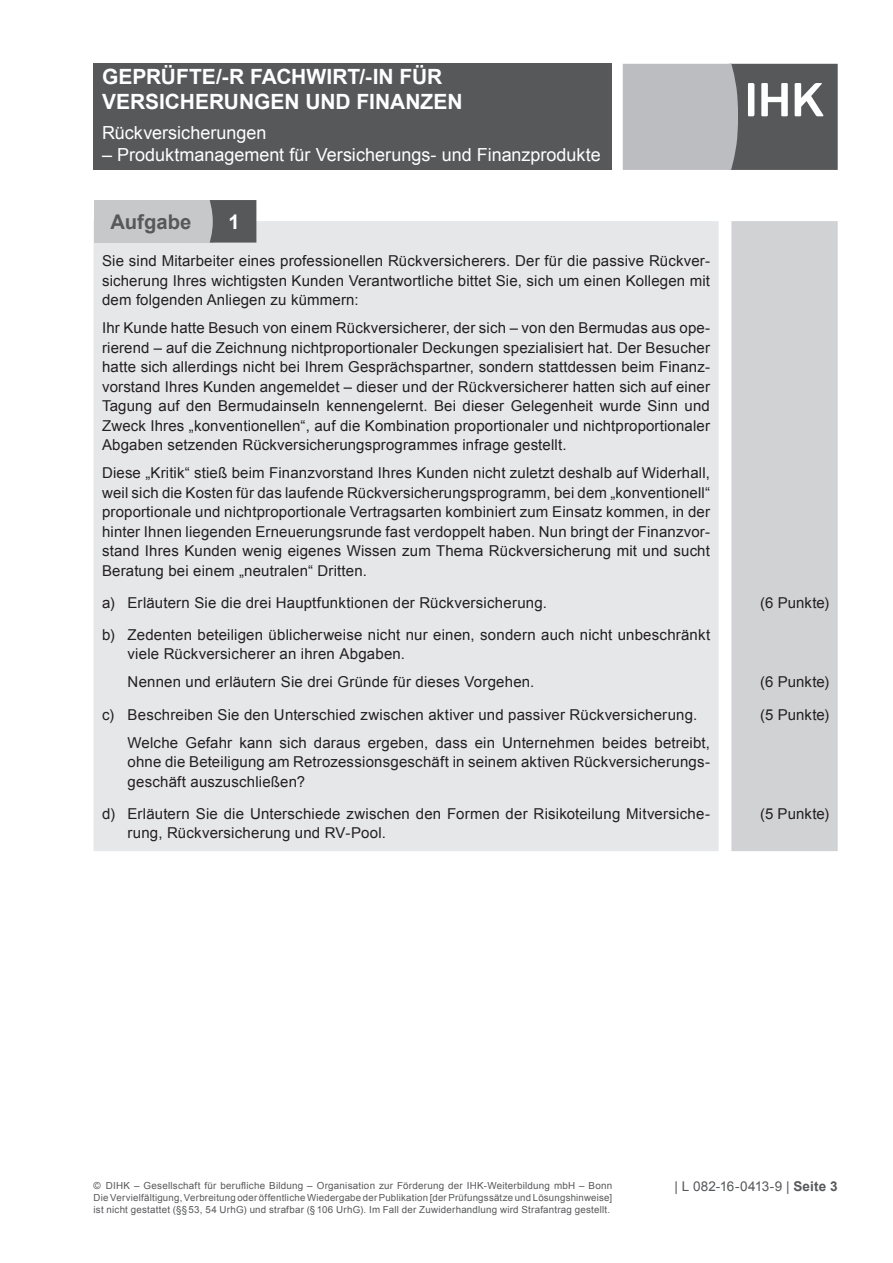
<style>
.page{position:relative;width:893px;height:1263px;background:#fff}
.page>*{position:absolute;margin:0;border:0;box-sizing:border-box;transform-origin:0 0}
.t1{font:700 21px/25.2px "Arial";color:#fff}
.t2{font:700 20.25px "Arial";letter-spacing:.005em;color:#57585a}
.t3{font:700 20.25px "Arial";color:#fff}
.t4{font:18px "Arial";color:#fff}
.t5{font:15px/19.5px "Arial";letter-spacing:.01em;color:#231f20}
.t6{font:13.5px "Arial";letter-spacing:-.01em;color:#57585a}
.t7{font:9.75px/11.7px "Arial";letter-spacing:.025em;color:#57585a;text-align:justify}
.s1{font-weight:700}
</style>
<div class="page">
<div style="left:94px;top:64px;width:518px;height:106px;background:#57585a"></div>
<svg style="left:623px;top:64px;width:215px;height:106px;background:#959698"></svg>
<div style="left:94px;top:221px;width:625px;height:630px;background:#e6e7e9"></div>
<div style="left:731px;top:221px;width:107px;height:630px;background:#d1d2d4"></div>
<div style="left:94px;top:200px;width:119px;height:43px;background:#c7c8ca"></div>
<div style="left:210px;top:200px;width:46px;height:43px;background:#57585a"></div>
<h1 class="t1" style="left:102px;top:65px;width:362px">GEPRÜFTE/-R FACHWIRT/-IN FÜR<br>VERSICHERUNGEN UND FINANZEN</h1>
<p class="t4" style="left:102px;top:121px;width:166px">Rückversicherungen</p>
<p class="t4" style="left:102px;top:143px;width:500px">– Produktmanagement für Versicherungs- und Finanzprodukte</p>
<h2 class="t2" style="left:111px;top:208px;width:83px">AUFGABE</h2>
<h2 class="t3" style="left:229px;top:208px;width:13px">1</h2>
<p class="t5" style="left:102px;top:251px;width:610px;text-align:justify">Sie sind Mitarbeiter eines professionellen Rückversicherers. Der für die passive Rückver&shy;sicherung Ihres wichtigsten Kunden Verantwortliche bittet Sie, sich um einen Kollegen mit dem folgenden Anliegen zu kümmern:</p>
<p class="t5" style="left:102px;top:318px;width:610px;text-align:justify">Ihr Kunde hatte Besuch von einem Rückversicherer, der sich – von den Bermudas aus ope&shy;rierend – auf die Zeichnung nichtproportionaler Deckungen spezialisiert hat. Der Besucher hatte sich allerdings nicht bei Ihrem Gesprächspartner, sondern stattdessen beim Finanz&shy;vorstand Ihres Kunden angemeldet – dieser und der Rückversicherer hatten sich auf einer Tagung auf den Bermudainseln kennengelernt. Bei dieser Gelegenheit wurde Sinn und Zweck Ihres „konventionellen“, auf die Kombination proportionaler und nichtproportionaler Abgaben setzenden Rückversicherungsprogrammes infrage gestellt.</p>
<p class="t5" style="left:102px;top:463px;width:610px;text-align:justify">Diese „Kritik“ stieß beim Finanzvorstand Ihres Kunden nicht zuletzt deshalb auf Widerhall, weil sich die Kosten für das laufende Rückversicherungsprogramm, bei dem „konventionell“ proportionale und nichtproportionale Vertragsarten kombiniert zum Einsatz kommen, in der hinter Ihnen liegenden Erneuerungsrunde fast verdoppelt haben. Nun bringt der Finanzvor&shy;stand Ihres Kunden wenig eigenes Wissen zum Thema Rückversicherung mit und sucht Beratung bei einem „neutralen“ Dritten.</p>
<p class="t5" style="left:102px;top:593px;width:446px">a) Erläutern Sie die drei Hauptfunktionen der Rückversicherung.</p>
<p class="t5" style="left:760px;top:593px;width:70px">(6 Punkte)</p>
<p class="t5" style="left:128px;top:625px;width:584px;text-indent:-26px">b) Zedenten beteiligen üblicherweise nicht nur einen, sondern auch nicht unbeschränkt viele Rückversicherer an ihren Abgaben.</p>
<p class="t5" style="left:128px;top:673px;width:408px">Nennen und erläutern Sie drei Gründe für dieses Vorgehen.</p>
<p class="t5" style="left:760px;top:673px;width:70px">(6 Punkte)</p>
<p class="t5" style="left:128px;top:700px;width:584px;line-height:28px;text-indent:-26px">c) Beschreiben Sie den Unterschied zwischen aktiver und passiver Rückversicherung.<br>Welche Gefahr kann sich daraus ergeben, dass ein Unternehmen beides betreibt,</p>
<p class="t5" style="left:128px;top:752px;width:584px">ohne die Beteiligung am Retrozessionsgeschäft in seinem aktiven Rückversicherungs&shy;geschäft auszuschließen?</p>
<p class="t5" style="left:760px;top:705px;width:70px">(5 Punkte)</p>
<p class="t5" style="left:128px;top:804px;width:584px;text-indent:-26px">d) Erläutern Sie die Unterschiede zwischen den Formen der Risikoteilung Mitversiche&shy;rung, Rückversicherung und RV-Pool.</p>
<p class="t5" style="left:760px;top:804px;width:70px">(5 Punkte)</p>
<p class="t7" style="left:94px;top:1180px;width:520px">© DIHK – Gesellschaft für berufliche Bildung – Organisation zur Förderung der IHK-Weiterbildung mbH – Bonn Die Vervielfältigung, Verbreitung oder öffentliche Wiedergabe der Publikation [der Prüfungssätze und Lösungshinweise] ist nicht gestattet (§§53, 54 UrhG) und strafbar (§106 UrhG). Im Fall der Zuwiderhandlung wird Strafantrag gestellt.</p>
<p class="t6" style="left:674px;top:1177px;width:165px">| L 082-16-0413-9 | <span class="s1">SEITE 3</span></p>
</div>
